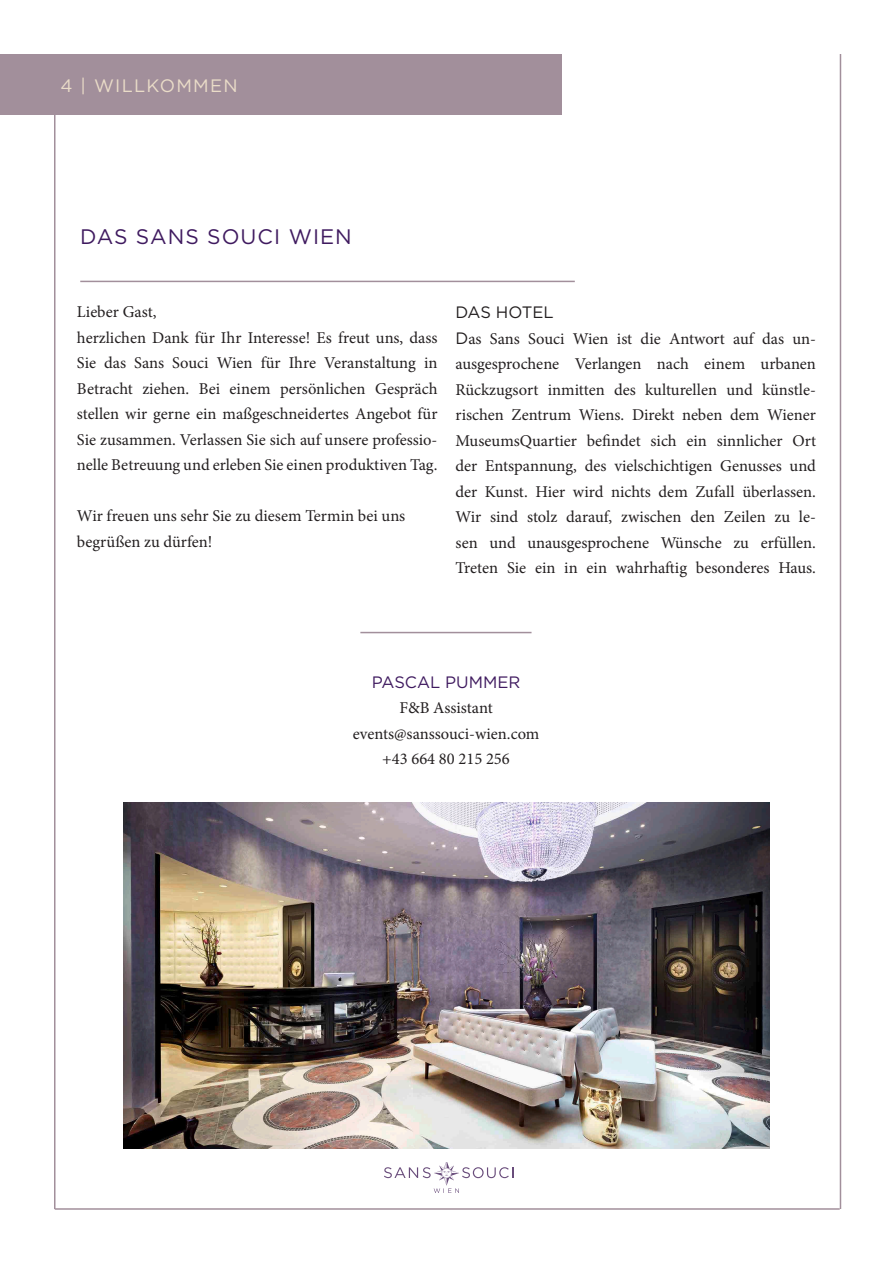
<style>
.page{position:relative;width:893px;height:1263px;background:#fff}
.page>*{position:absolute;margin:0;border:0;box-sizing:border-box;transform-origin:0 0}
.t1{font:21px "Gotham";letter-spacing:.05em;color:#3f1a5f}
.t2{font:18px "Gotham";letter-spacing:.07em;color:#eadcc8}
.t3{font:16.5px/25.5px "Minion Pro";color:#231f20;text-align:justify}
.t4{font:16.5px "Gotham";color:#3f1a5f}
.t5{font:16.5px "Gotham";letter-spacing:-.005em;color:#231f20}
.s1{font-family:"Gotham"}
</style>
<div class="page">
<hr style="left:54px;top:54px;width:2px;height:1155px;background:#a28f9b">
<hr style="left:840px;top:54px;width:1px;height:1155px;background:#a28f9b">
<hr style="left:55px;top:1208px;width:785px;height:2px;background:#a28f9b">
<hr style="left:80px;top:281px;width:495px;height:1px;background:#a28f9b">
<svg style="left:384px;top:1162px;width:130px;height:31px"></svg>
<div style="left:0;top:54px;width:561px;height:61px;background:#a28f9b"></div>
<img style="left:123px;top:803px;width:647px;height:345px">
<hr style="left:360px;top:632px;width:171px;height:1px;background:#a28f9b">
<p class="t2" style="left:61px;top:74px;width:179px">4 | WILLKOMMEN</p>
<p class="t1" style="left:80px;top:224px;width:273px">DAS SANS SOUCI WIEN</p>
<p class="t3" style="left:77px;top:299px;width:81px">Lieber Gast,</p>
<p class="t3" style="left:77px;top:325px;width:362px">herzlichen Dank für Ihr Interesse! Es freut uns, dass Sie das Sans Souci Wien für Ihre Veranstaltung in Betracht ziehen. Bei einem persönlichen Gespräch stellen wir gerne ein maßgeschneidertes Angebot für Sie zusammen. Verlassen Sie sich auf unsere professio&shy;nelle Betreuung und erleben Sie einen produktiven Tag.</p>
<p class="t3" style="left:77px;top:503px;width:330px">Wir freuen uns sehr Sie zu diesem Termin bei uns begrüßen zu dürfen!</p>
<p class="t5" style="left:455px;top:302px;width:100px">DAS HOTEL</p>
<p class="t3" style="left:455px;top:326px;width:362px"><span class="s1">D</span>as Sans Souci Wien ist die Antwort auf das un&shy;ausgesprochene Verlangen nach einem urbanen Rückzugsort inmitten des kulturellen und künstle&shy;rischen Zentrum Wiens. Direkt neben dem Wiener MuseumsQuartier befindet sich ein sinnlicher Ort der Entspannung, des vielschichtigen Genusses und der Kunst. Hier wird nichts dem Zufall überlassen.<br>Wir sind stolz darauf, zwischen den Zeilen zu le&shy;sen und unausgesprochene Wünsche zu erfüllen.<br>Treten Sie ein in ein wahrhaftig besonderes Haus.</p>
<p class="t4" style="left:372px;top:671px;width:150px">PASCAL PUMMER</p>
<p class="t3" style="left:399px;top:695px;width:95px">F&amp;B Assistant</p>
<p class="t3" style="left:353px;top:721px;width:188px">events@sanssouci-wien.com</p>
<p class="t3" style="left:382px;top:746px;width:129px">+43 664 80 215 256</p>
</div>
